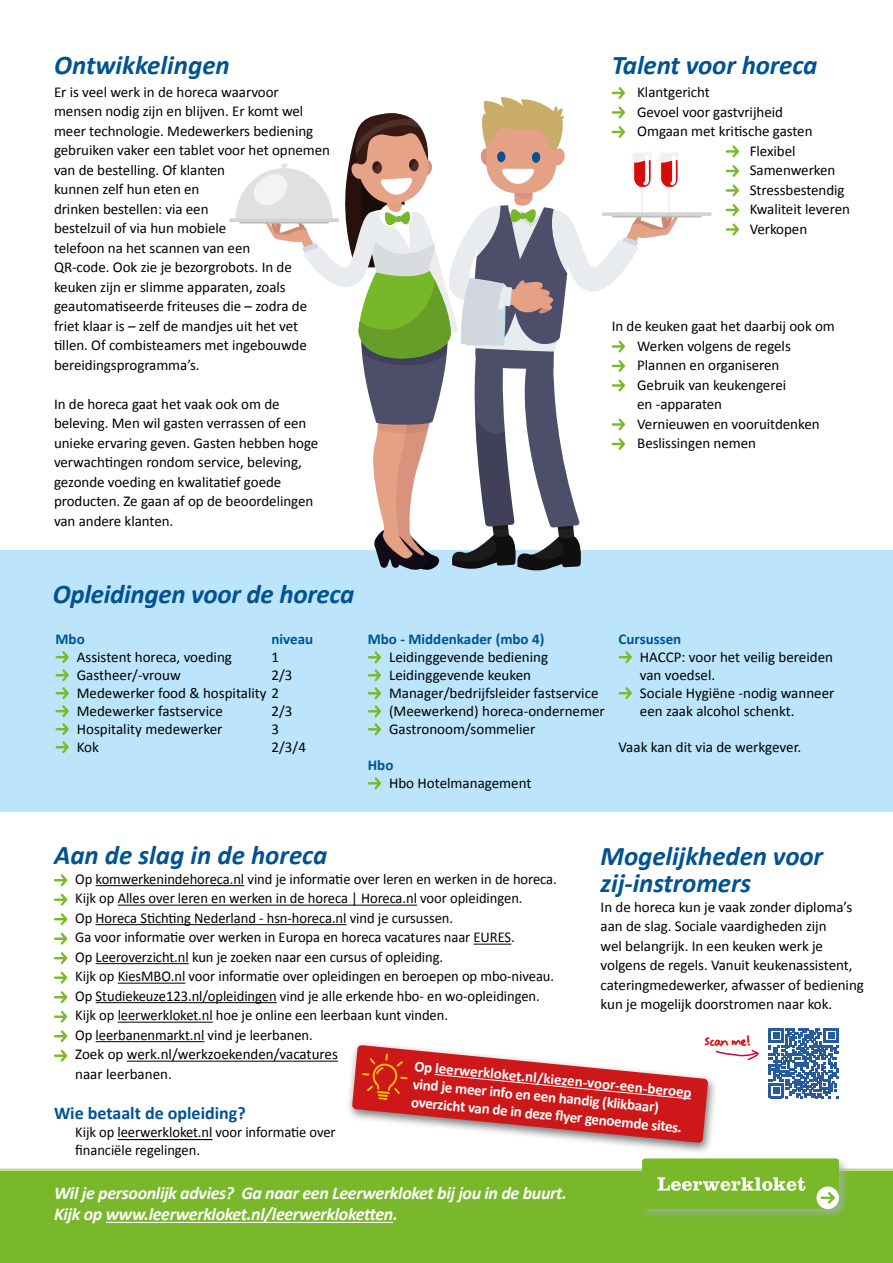
<style>
.page{position:relative;width:893px;height:1263px;background:#fff}
.page>*{position:absolute;margin:0;border:0;box-sizing:border-box;transform-origin:0 0}
.t1{font:italic 700 27px/27px "Calibri";letter-spacing:-.005em;color:#005293}
.t2{font:italic 700 18px/21.6px "Calibri";letter-spacing:-.02em;color:#fff}
.t3{font:700 18px "Calibri";color:#005293}
.t4{font:700 16.5px "Felt Tip Woman";color:#cd1719}
.t5{font:15px/19.5px "Calibri";letter-spacing:-.005em;color:#000}
.t6{font:700 15px/18px "Calibri";color:#fff}
.t7{font:700 15px "Calibri";color:#005293}
</style>
<div class="page">
<div style="left:0;top:551px;width:893px;height:261px;background:#bce4fa"></div>
<svg style="left:368px;top:651px;width:13px;height:85px"></svg>
<svg style="left:368px;top:777px;width:13px;height:13px"></svg>
<svg style="left:56px;top:651px;width:13px;height:12px"></svg>
<svg style="left:56px;top:669px;width:13px;height:12px"></svg>
<svg style="left:56px;top:687px;width:13px;height:12px"></svg>
<svg style="left:56px;top:705px;width:13px;height:12px"></svg>
<svg style="left:56px;top:723px;width:13px;height:12px"></svg>
<svg style="left:56px;top:741px;width:13px;height:12px"></svg>
<svg style="left:619px;top:651px;width:13px;height:12px"></svg>
<svg style="left:619px;top:687px;width:13px;height:12px"></svg>
<hr style="left:0;top:1168px;width:893px;height:3px;background:#c1da94">
<div style="left:0;top:1171px;width:893px;height:92px;background:#78b82a"></div>
<hr style="left:106px;top:1222px;width:287px;height:1px;background:#fff">
<hr style="left:96px;top:885px;width:148px;height:1px;background:#000">
<hr style="left:118px;top:905px;width:299px;height:1px;background:#000">
<hr style="left:96px;top:924px;width:251px;height:1px;background:#000">
<hr style="left:474px;top:944px;width:37px;height:1px;background:#000">
<hr style="left:96px;top:963px;width:93px;height:1px;background:#000">
<hr style="left:118px;top:983px;width:67px;height:1px;background:#000">
<hr style="left:96px;top:1002px;width:181px;height:1px;background:#000">
<hr style="left:118px;top:1022px;width:95px;height:1px;background:#000">
<hr style="left:96px;top:1041px;width:108px;height:1px;background:#000">
<hr style="left:127px;top:1061px;width:211px;height:1px;background:#000">
<hr style="left:118px;top:1139px;width:94px;height:1px;background:#000">
<svg style="left:54px;top:874px;width:13px;height:12px"></svg>
<svg style="left:54px;top:893px;width:13px;height:13px"></svg>
<svg style="left:54px;top:913px;width:13px;height:12px"></svg>
<svg style="left:54px;top:932px;width:13px;height:13px"></svg>
<svg style="left:54px;top:952px;width:13px;height:12px"></svg>
<svg style="left:54px;top:971px;width:13px;height:13px"></svg>
<svg style="left:54px;top:991px;width:13px;height:12px"></svg>
<svg style="left:54px;top:1010px;width:13px;height:13px"></svg>
<svg style="left:54px;top:1030px;width:13px;height:12px"></svg>
<svg style="left:54px;top:1049px;width:13px;height:13px"></svg>
<svg style="left:726px;top:145px;width:13px;height:13px"></svg>
<svg style="left:726px;top:165px;width:13px;height:12px"></svg>
<svg style="left:726px;top:184px;width:13px;height:13px"></svg>
<svg style="left:726px;top:204px;width:13px;height:12px"></svg>
<svg style="left:726px;top:223px;width:13px;height:13px"></svg>
<div style="left:640px;top:1156px;width:210px;height:63px;background:#a4b1ba;opacity:.75"></div>
<svg style="left:642px;top:1158px;width:197px;height:51px"></svg>
<svg style="left:229px;top:218px;width:110px;height:4px"></svg>
<hr style="left:612px;top:214px;width:90px;height:3px;background:#bababa">
<svg style="left:602px;top:212px;width:110px;height:4px"></svg>
<svg style="left:235px;top:87px;width:444px;height:484px"></svg>
<svg style="left:769px;top:1028px;width:70px;height:70px"></svg>
<svg style="left:718px;top:1049px;width:41px;height:12px"></svg>
<div style="left:346px;top:1041px;width:372px;height:114px;background:#000;opacity:.53"></div>
<svg style="left:352px;top:1045px;width:356px;height:98px"></svg>
<h1 class="t1" style="left:54px;top:51px;width:177px">Ontwikkelingen</h1>
<p class="t5" style="left:54px;top:82px;width:278px">Er is veel werk in de horeca waarvoor mensen nodig zijn en blijven. Er komt wel meer technologie. Medewerkers bediening gebruiken vaker een tablet voor het opnemen van de bestelling. Of klanten<br>kunnen zelf hun eten en<br>drinken bestellen: via een<br>bestelzuil of via hun mobiele<br>telefoon na het scannen van een<br>QR-code. Ook zie je bezorgrobots. In de keuken zijn er slimme apparaten, zoals geautomatiseerde friteuses die – zodra de friet klaar is – zelf de mandjes uit het vet tillen. Of combisteamers met ingebouwde bereidingsprogramma’s.</p>
<p class="t5" style="left:54px;top:394px;width:266px">In de horeca gaat het vaak ook om de beleving. Men wil gasten verrassen of een unieke ervaring geven. Gasten hebben hoge verwachtingen rondom service, beleving, gezonde voeding en kwalitatief goede producten. Ze gaan af op de beoordelingen van andere klanten.</p>
<h1 class="t1" style="left:612px;top:51px;width:207px">Talent voor horeca</h1>
<p class="t5" style="left:637px;top:82px;width:74px">Klantgericht</p>
<p class="t5" style="left:637px;top:102px;width:147px">Gevoel voor gastvrijheid</p>
<p class="t5" style="left:637px;top:121px;width:177px">Omgaan met kritische gasten</p>
<p class="t5" style="left:750px;top:141px;width:47px">Flexibel</p>
<p class="t5" style="left:750px;top:160px;width:87px">Samenwerken</p>
<p class="t5" style="left:750px;top:180px;width:96px">Stressbestendig</p>
<p class="t5" style="left:750px;top:199px;width:102px">Kwaliteit leveren</p>
<p class="t5" style="left:750px;top:219px;width:59px">Verkopen</p>
<p class="t5" style="left:637px;top:316px;width:199px;text-indent:-25px">In de keuken gaat het daarbij ook om<br>Werken volgens de regels<br>Plannen en organiseren<br>Gebruik van keukengerei<br>en -apparaten<br>Vernieuwen en vooruitdenken<br>Beslissingen nemen</p>
<h1 class="t1" style="left:53px;top:580px;width:303px">Opleidingen voor de horeca</h1>
<p class="t7" style="left:56px;top:628px;width:31px">Mbo</p>
<p class="t7" style="left:272px;top:628px;width:43px">niveau</p>
<p class="t5" style="left:77px;top:646px;width:157px">Assistent horeca, voeding</p>
<p class="t5" style="left:272px;top:646px;width:9px">1</p>
<p class="t5" style="left:77px;top:664px;width:105px">Gastheer/-vrouw</p>
<p class="t5" style="left:77px;top:665px;width:217px;line-height:18px;text-indent:195px">2/3<br>Medewerker food &amp; hospitality 2<br>Medewerker fastservice</p>
<p class="t5" style="left:272px;top:700px;width:23px">2/3</p>
<p class="t5" style="left:77px;top:718px;width:147px">Hospitality medewerker</p>
<p class="t5" style="left:272px;top:718px;width:9px">3</p>
<p class="t5" style="left:77px;top:736px;width:24px">Kok</p>
<p class="t5" style="left:272px;top:736px;width:36px">2/3/4</p>
<p class="t7" style="left:368px;top:628px;width:178px">Mbo - Middenkader (mbo 4)</p>
<p class="t5" style="left:389px;top:647px;width:217px;line-height:18px">Leidinggevende bediening<br>Leidinggevende keuken<br>Manager/bedrijfsleider fastservice (Meewerkend) horeca-ondernemer<br>Gastronoom/sommelier</p>
<p class="t7" style="left:368px;top:754px;width:27px">Hbo</p>
<p class="t5" style="left:389px;top:773px;width:144px">Hbo Hotelmanagement</p>
<p class="t7" style="left:619px;top:628px;width:64px">Cursussen</p>
<p class="t5" style="left:640px;top:647px;width:196px;line-height:18px">HACCP: voor het veilig bereiden van voedsel.<br>Sociale Hygiëne -nodig wanneer een zaak alcohol schenkt.</p>
<p class="t5" style="left:619px;top:736px;width:184px">Vaak kan dit via de werkgever.</p>
<h1 class="t1" style="left:54px;top:841px;width:275px">Aan de slag in de horeca</h1>
<p class="t5" style="left:75px;top:869px;width:483px">Op komwerkenindehoreca.nl vind je informatie over leren en werken in de horeca.<br>Kijk op Alles over leren en werken in de horeca | Horeca.nl voor opleidingen.<br>Op Horeca Stichting Nederland - hsn-horeca.nl vind je cursussen.<br>Ga voor informatie over werken in Europa en horeca vacatures naar EURES.<br>Op Leeroverzicht.nl kun je zoeken naar een cursus of opleiding.<br>Kijk op KiesMBO.nl voor informatie over opleidingen en beroepen op mbo-niveau.<br>Op Studiekeuze123.nl/opleidingen vind je alle erkende hbo- en wo-opleidingen.<br>Kijk op leerwerkloket.nl hoe je online een leerbaan kunt vinden.<br>Op leerbanenmarkt.nl vind je leerbanen.<br>Zoek op werk.nl/werkzoekenden/vacatures<br>naar leerbanen.</p>
<p class="t3" style="left:54px;top:1100px;width:193px">Wie betaalt de opleiding?</p>
<p class="t5" style="left:75px;top:1122px;width:262px;line-height:18px">Kijk op leerwerkloket.nl voor informatie over financiële regelingen.</p>
<h1 class="t1" style="left:601px;top:842px;width:224px">Mogelijkheden voor zij-instromers</h1>
<p class="t5" style="left:601px;top:896px;width:265px">In de horeca kun je vaak zonder diploma’s aan de slag. Sociale vaardigheden zijn<br>wel belangrijk. In een keuken werk je volgens de regels. Vanuit keukenassistent, cateringmedewerker, afwasser of bediening kun je mogelijk doorstromen naar kok.</p>
<p class="t4" style="left:704px;top:1031px;width:49px;rotate:1deg">Scan me!</p>
<p class="t6" style="left:415px;top:1057px;width:280px;rotate:5deg">Op leerwerkloket.nl/kiezen-voor-een-beroep vind je meer info en een handig (klikbaar) overzicht van de in deze fl yer genoemde sites.</p>
<p class="t2" style="left:54px;top:1181px;width:514px">Wil je persoonlijk advies? Ga naar een Leerwerkloket bij jou in de buurt.<br>Kijk op www.leerwerkloket.nl/leerwerkloketten.</p>
</div>
